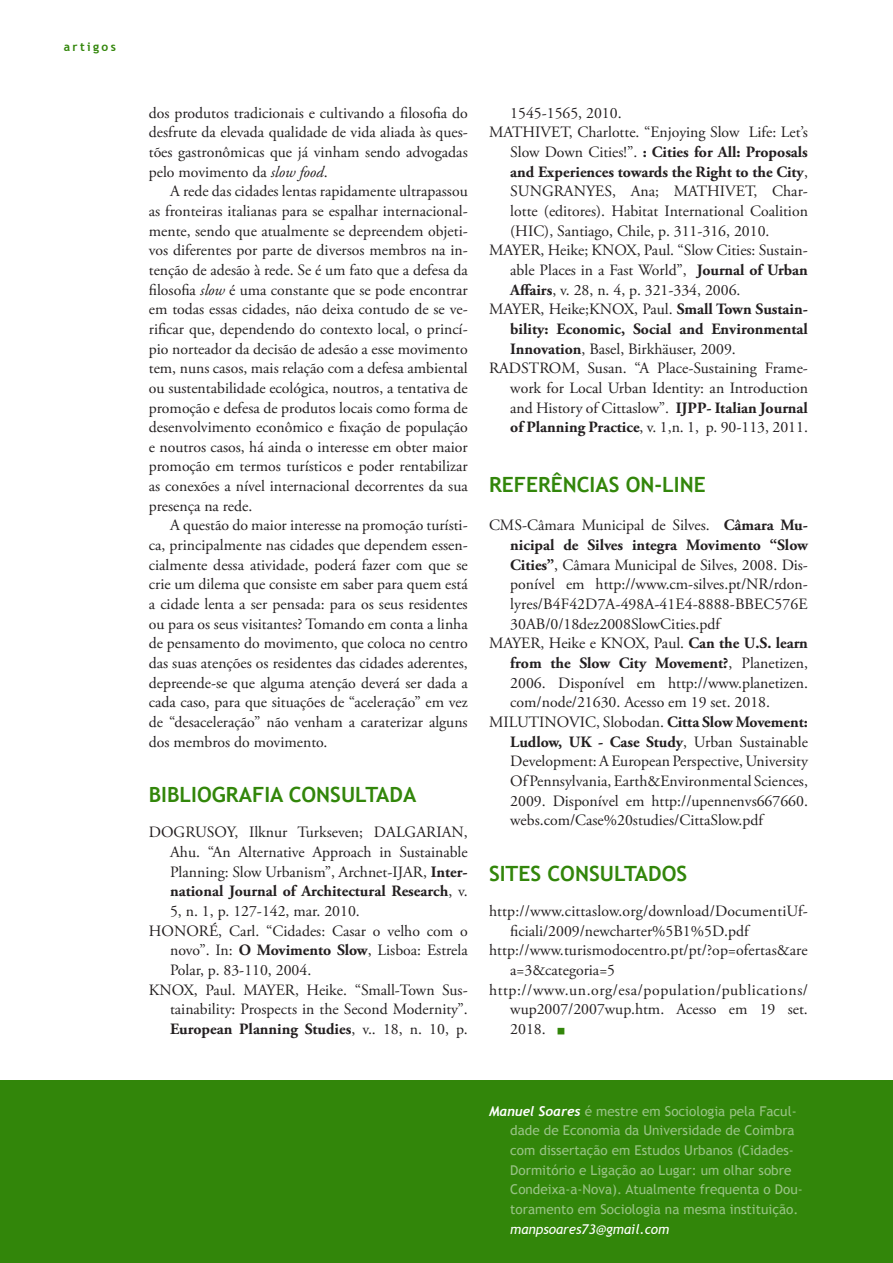
<style>
.page{position:relative;width:893px;height:1263px;background:#fff}
.page>*{position:absolute;margin:0;border:0;box-sizing:border-box;transform-origin:0 0}
.t1{font:30px "Trebuchet MS";color:#32860a}
.subtitulo_artigo_CA{font:700 21px "Trebuchet MS";color:#32860a}
.referencias{font:15.75px/19.6px "Adobe Garamond Pro";color:#231f20;text-align:justify}
.paragrafo_simples{font:15.75px/19.6px "Adobe Garamond Pro";color:#231f20;text-align:justify}
.referencias-2{font:700 15.75px/19.6px "Adobe Garamond Pro";color:#231f20;text-align:justify}
.referencias-3{font:13.5px/19.6px "Trebuchet MS";color:#98c385}
.t2{font:700 12px "Trebuchet MS";letter-spacing:.2em;color:#32860a}
.s1{font-style:italic}
.s2{font-weight:700}
.s3{font-weight:400}
.s4{font-family:"Trebuchet";font-weight:700;font-style:italic;color:#fff}
.s5{font-style:italic;color:#fff}
</style>
<div class="page">
<div style="left:0;top:1080px;width:893px;height:183px;background:#32860a"></div>
<p class="t2" style="left:64px;top:40px;width:54px">artigos</p>
<p class="paragrafo_simples" style="left:149px;top:103px;width:320px">dos produtos tradicionais e cultivando a filosofia do desfrute da elevada qualidade de vida aliada às ques&shy;tões gastronômicas que já vinham sendo advogadas pelo movimento da <span class="s1">slow food</span>.</p>
<p class="paragrafo_simples" style="left:149px;top:182px;width:320px;text-indent:21px">A rede das cidades lentas rapidamente ultrapassou as fronteiras italianas para se espalhar internacional&shy;mente, sendo que atualmente se depreendem objeti&shy;vos diferentes por parte de diversos membros na in&shy;tenção de adesão à rede. Se é um fato que a defesa da filosofia <span class="s1">slow</span> é uma constante que se pode encontrar em todas essas cidades, não deixa contudo de se ve&shy;rificar que, dependendo do contexto local, o princí&shy;pio norteador da decisão de adesão a esse movimento tem, nuns casos, mais relação com a defesa ambiental ou sustentabilidade ecológica, noutros, a tentativa de promoção e defesa de produtos locais como forma de desenvolvimento econômico e fixação de população e noutros casos, há ainda o interesse em obter maior promoção em termos turísticos e poder rentabilizar as conexões a nível internacional decorrentes da sua presença na rede.</p>
<p class="paragrafo_simples" style="left:149px;top:516px;width:320px;text-indent:21px">A questão do maior interesse na promoção turísti&shy;ca, principalmente nas cidades que dependem essen&shy;cialmente dessa atividade, poderá fazer com que se crie um dilema que consiste em saber para quem está a cidade lenta a ser pensada: para os seus residentes ou para os seus visitantes? Tomando em conta a linha de pensamento do movimento, que coloca no centro das suas atenções os residentes das cidades aderentes, depreende-se que alguma atenção deverá ser dada a cada caso, para que situações de “aceleração” em vez de “desaceleração” não venham a caraterizar alguns dos membros do movimento.</p>
<p class="subtitulo_artigo_CA" style="left:149px;top:781px;width:269px">BIBLIOGRAFIA CONSULTADA</p>
<p class="referencias" style="left:170px;top:823px;width:299px;text-indent:-21px">DOGRUSOY, Ilknur Turkseven; DALGARIAN, Ahu. “An Alternative Approach in Sustainable Planning: Slow Urbanism”, Archnet-IJAR, <span class="s2">Inter&shy;national Journal of Architectural Research</span>, v.<br>5, n. 1, p. 127-142, mar. 2010.</p>
<p class="referencias" style="left:170px;top:921px;width:299px;text-indent:-21px">HONORÉ, Carl. “Cidades: Casar o velho com o novo”. In: <span class="s2">O Movimento Slow</span>, Lisboa: Estrela Polar, p. 83-110, 2004.</p>
<p class="referencias" style="left:170px;top:980px;width:299px;text-indent:-21px">KNOX, Paul. MAYER, Heike. “Small-Town Sus&shy;tainability: Prospects in the Second Modernity”.<br><span class="s2">European Planning Studies</span>, v.. 18, n. 10, p.</p>
<p class="referencias" style="left:510px;top:103px;width:113px">1545-1565, 2010.</p>
<p class="referencias" style="left:510px;top:123px;width:299px;text-indent:-21px">MATHIVET, Charlotte. “Enjoying Slow Life: Let’s Slow Down Cities!”. <span class="s2">: Cities for All: Proposals and Experiences towards the Right to the City</span>, SUNGRANYES, Ana; MATHIVET, Char&shy;lotte (editores). Habitat International Coalition (HIC), Santiago, Chile, p. 311-316, 2010.</p>
<p class="referencias" style="left:510px;top:241px;width:299px;text-indent:-21px">MAYER, Heike; KNOX, Paul. “Slow Cities: Sustain&shy;able Places in a Fast World”, <span class="s2">Journal of Urban Affairs</span>, v. 28, n. 4, p. 321-334, 2006.</p>
<p class="referencias-2" style="left:510px;top:300px;width:299px;text-indent:-21px"><span class="s3">MAYER, Heike;KNOX, Paul.</span> Small Town Sustain&shy;bility: Economic, Social and Environmental Innovation<span class="s3">, Basel, Birkhäuser, 2009.</span></p>
<p class="referencias" style="left:510px;top:359px;width:299px;text-indent:-21px">RADSTROM, Susan. “A Place-Sustaining Frame&shy;work for Local Urban Identity: an Introduction and History of Cittaslow”. <span class="s2">IJPP- Italian Journal of Planning Practice</span>, v. 1,n. 1, p. 90-113, 2011.</p>
<p class="subtitulo_artigo_CA" style="left:489px;top:471px;width:218px">REFERÊNCIAS ON-LINE</p>
<p class="referencias" style="left:510px;top:516px;width:299px;text-indent:-21px">CMS-Câmara Municipal de Silves. <span class="s2">Câmara Mu&shy;nicipal de Silves integra Movimento “Slow Cities”</span>, Câmara Municipal de Silves, 2008. Dis&shy;ponível em http://www.cm-silves.pt/NR/rdon&shy;lyres/B4F42D7A-498A-41E4-8888-BBEC576E 30AB/0/18dez2008SlowCities.pdf</p>
<p class="referencias" style="left:510px;top:634px;width:299px;text-indent:-21px">MAYER, Heike e KNOX, Paul. <span class="s2">Can the U.S. learn from the Slow City Movement?</span>, Planetizen, 2006. Disponível em http://www.planetizen. com/node/21630. Acesso em 19 set. 2018.</p>
<p class="referencias" style="left:510px;top:713px;width:299px;text-indent:-21px">MILUTINOVIC, Slobodan. <span class="s2">Citta Slow Movement:<br>Ludlow, UK - Case Study</span>, Urban Sustainable Development: A European Perspective, University Of Pennsylvania, Earth&amp;Environmental Sciences, 2009. Disponível em http://upennenvs667660. webs.com/Case%20studies/CittaSlow.pdf</p>
<p class="subtitulo_artigo_CA" style="left:489px;top:860px;width:200px">SITES CONSULTADOS</p>
<p class="referencias" style="left:510px;top:902px;width:299px;text-indent:-21px">http://www.cittaslow.org/download/DocumentiUf&shy;ficiali/2009/newcharter%5B1%5D.pdf</p>
<p class="referencias" style="left:510px;top:941px;width:299px;text-indent:-21px">http://www.turismodocentro.pt/pt/?op=ofertas&amp;are a=3&amp;categoria=5</p>
<p class="referencias" style="left:510px;top:980px;width:299px;text-indent:-21px">http://www.un.org/esa/population/publications/ wup2007/2007wup.htm. Acesso em 19 set.<br>2018.</p>
<p class="t1" style="left:556px;top:1012px;width:12px">▪</p>
<p class="referencias-3" style="left:510px;top:1101px;width:294px;text-indent:-21px"><span class="s4">Manuel Soares</span> é mestre em Sociologia pela Facul&shy;dade de Economia da Universidade de Coimbra com dissertação em Estudos Urbanos (Cidades-Dormitório e Ligação ao Lugar: um olhar sobre Condeixa-a-Nova). Atualmente frequenta o Dou&shy;toramento em Sociologia na mesma instituição. <span class="s5">manpsoares73@gmail.com</span></p>
</div>
